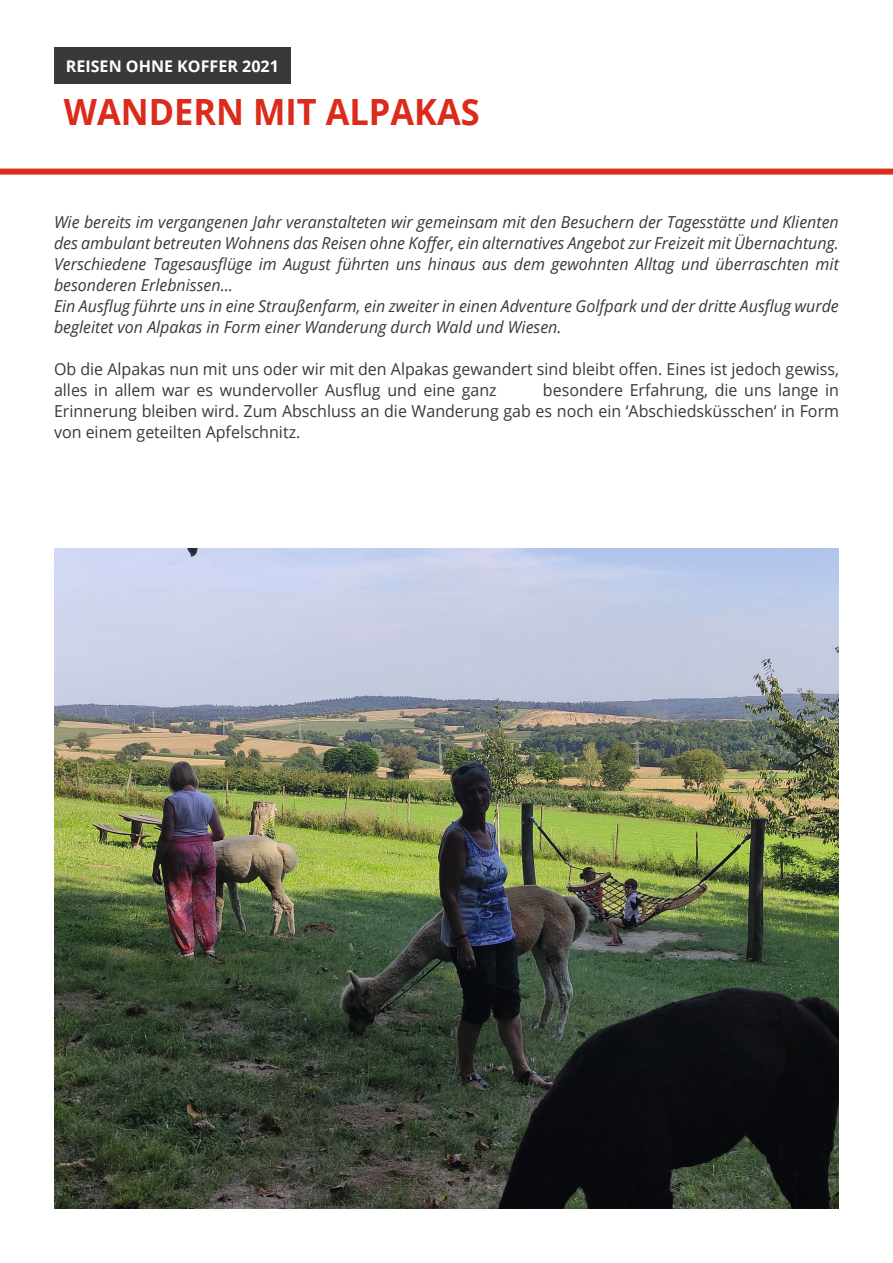
<style>
.page{position:relative;width:893px;height:1263px;background:#fff}
.page>*{position:absolute;margin:0;border:0;box-sizing:border-box;transform-origin:0 0}
.t1{font:700 36.15px "Open Sans";color:#dc2a1b;scale:.95 1}
.t2{font:italic 16.5px/21px "Open Sans";color:#383938}
.t3{font:16.5px/21px "Open Sans";color:#383938}
.t4{font:700 16.05px "Open Sans";color:#fff}
</style>
<div class="page">
<div style="left:54px;top:48px;width:237px;height:36px;background:#383938"></div>
<div style="left:0;top:169px;width:893px;height:6px;background:#dc2a1b"></div>
<img style="left:54px;top:549px;width:785px;height:660px">
<p class="t4" style="left:66px;top:55px;width:215px">REISEN OHNE KOFFER 2021</p>
<h1 class="t1" style="left:64px;top:87px;width:439px">WANDERN MIT ALPAKAS</h1>
<p class="t2" style="left:54px;top:211px;width:786px">Wie bereits im vergangenen Jahr veranstalteten wir gemeinsam mit den Besuchern der Tagesstätte und Klienten des ambulant betreuten Wohnens das Reisen ohne Koffer, ein alternatives Angebot zur Freizeit mit Übernachtung.<br>Verschiedene Tagesausflüge im August führten uns hinaus aus dem gewohnten Alltag und überraschten mit besonderen Erlebnissen…<br>Ein Ausflug führte uns in eine Straußenfarm, ein zweiter in einen Adventure Golfpark und der dritte Ausflug wurde begleitet von Alpakas in Form einer Wanderung durch Wald und Wiesen.</p>
<p class="t3" style="left:54px;top:358px;width:786px">Ob die Alpakas nun mit uns oder wir mit den Alpakas gewandert sind bleibt offen. Eines ist jedoch gewiss, alles in allem war es wundervoller Ausflug und eine ganz</p>
<p class="t3" style="left:54px;top:379px;width:787px;text-align:justify;text-indent:489px">besondere Erfahrung, die uns lange in Erinnerung bleiben wird. Zum Abschluss an die Wanderung gab es noch ein ‘Abschiedsküsschen‘ in Form von einem geteilten Apfelschnitz.</p>
</div>
